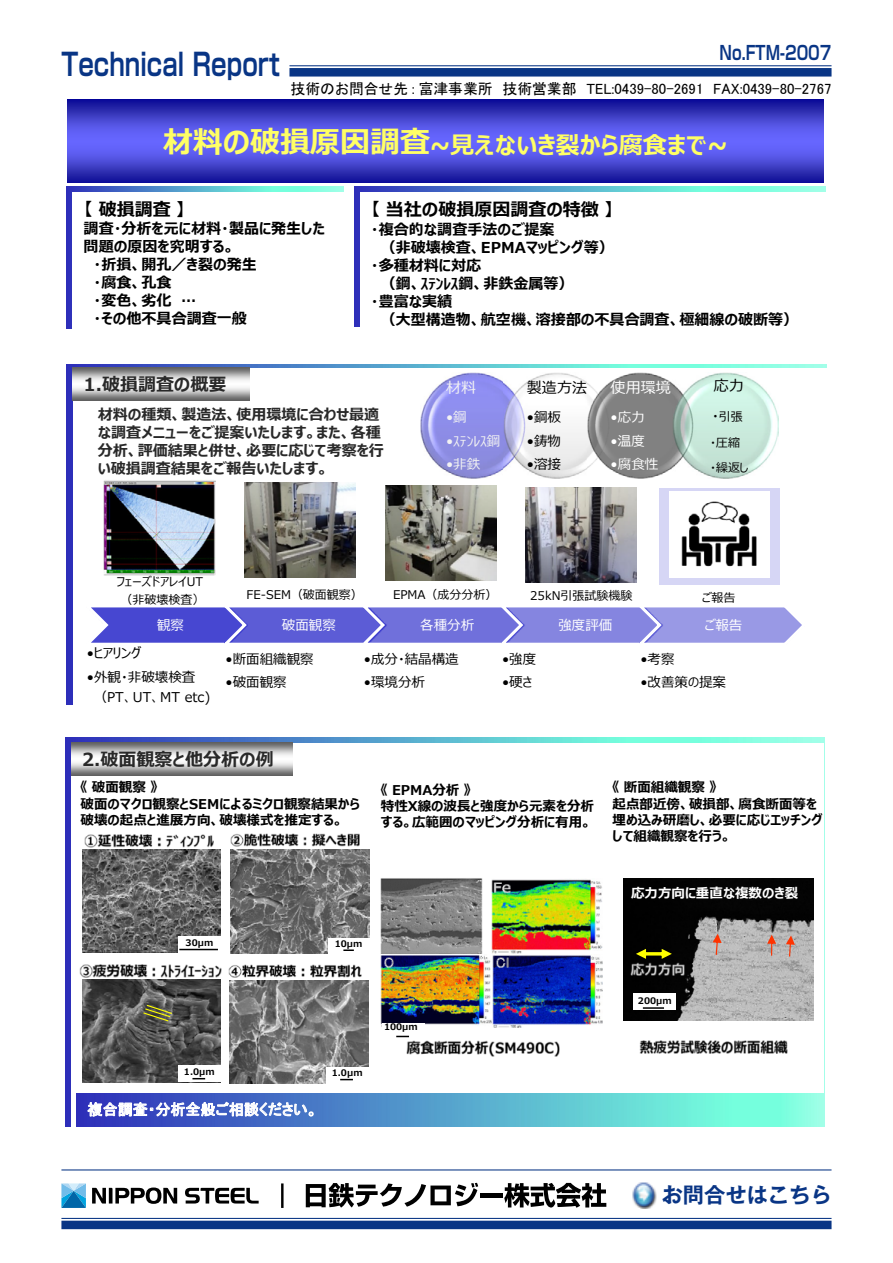
<style>
.page{position:relative;width:893px;height:1263px;background:#fff}
.page>*{position:absolute;margin:0;border:0;box-sizing:border-box;transform-origin:0 0}
.t1{font:700 30.9px "Shin Go Upr De";color:#093585;scale:.8 1}
.t2{font:700 30px "Meiryo UI";color:#ffff65}
.t3{font:700 24px "Meiryo UI";color:#ffff65}
.t4{font:700 21.3px "Gothic MB101 Upr De";color:#093585}
.t5{font:700 19.2px "Shin Go Upr De";color:#093585;scale:.8 1}
.t6{font:700 18px "Meiryo UI";color:#292929}
.t7{font:700 18px "Meiryo UI";color:#000}
.t8{font:700 15px/18px "Meiryo UI";color:#000}
.t9{font:700 15px/18px "Meiryo UI";color:#292929}
.t10{font:15px "MS P Gothic";color:#fff}
.t11{font:15px "Meiryo UI";color:#000}
.t12{font:15px "Meiryo UI";color:#fff}
.t13{font:15px "Meiryo UI";color:#f2f2f2}
.t14{font:14.85px "MS P Gothic";color:#000}
.t15{font:700 13.5px/16.2px "Meiryo UI";color:#000}
.t16{font:13.5px/20.1px "Meiryo UI";color:#000}
.t17{font:13.5px/23.4px "Meiryo UI";color:#fff}
.t18{font:700 13.5px "Meiryo UI";color:#fff}
.t19{font:13.5px "Meiryo UI";color:#f2f2f2}
.t20{font:13.5px "MS P Gothic";color:#000}
.t21{font:12px/24.9px "Meiryo UI";color:#000}
.t22{font:700 9px "Meiryo UI";color:#000}
</style>
<div class="page">
<div style="left:61px;top:1221px;width:770px;height:8px;background:#093585"></div>
<div style="left:289px;top:68px;width:542px;height:9px;background:#093585"></div>
<hr style="left:61px;top:1218px;width:770px;height:1px;background:#093585">
<hr style="left:61px;top:1169px;width:770px;height:1px;background:#093585">
<hr style="left:289px;top:65px;width:542px;height:1px;background:#093585">
<img style="left:632px;top:1182px;width:24px;height:26px">
<svg style="left:61px;top:1183px;width:25px;height:25px"></svg>
<svg style="left:92px;top:1187px;width:85px;height:17px"></svg>
<svg style="left:185px;top:1188px;width:74px;height:15px"></svg>
<svg style="left:306px;top:1183px;width:172px;height:24px"></svg>
<hr style="left:480px;top:1193px;width:23px;height:4px;background:#000">
<svg style="left:504px;top:1183px;width:102px;height:25px"></svg>
<hr style="left:281px;top:1183px;width:3px;height:25px;background:#000">
<img style="left:67px;top:100px;width:756px;height:83px">
<img style="left:65px;top:737px;width:759px;height:390px">
<div style="left:71px;top:743px;width:753px;height:386px;background:#fff"></div>
<img style="left:77px;top:1094px;width:747px;height:32px">
<img style="left:82px;top:979px;width:138px;height:103px">
<img style="left:83px;top:850px;width:137px;height:103px">
<img style="left:85px;top:834px;width:129px;height:14px">
<img style="left:80px;top:964px;width:142px;height:13px">
<img style="left:231px;top:849px;width:139px;height:105px">
<img style="left:230px;top:980px;width:138px;height:103px">
<img style="left:231px;top:833px;width:129px;height:14px">
<img style="left:229px;top:964px;width:133px;height:14px">
<svg style="left:142px;top:1004px;width:31px;height:18px"></svg>
<img style="left:67px;top:364px;width:759px;height:340px">
<div style="left:73px;top:369px;width:753px;height:341px;background:#fff"></div>
<svg style="left:91px;top:607px;width:711px;height:37px;background:#7d7dde"></svg>
<img style="left:420px;top:373px;width:84px;height:106px">
<img style="left:504px;top:373px;width:84px;height:106px">
<img style="left:588px;top:373px;width:84px;height:106px">
<img style="left:672px;top:373px;width:106px;height:106px">
<div style="left:659px;top:488px;width:121px;height:97px;background:#d6d6f5"></div>
<img style="left:103px;top:480px;width:112px;height:95px">
<img style="left:245px;top:483px;width:111px;height:95px">
<img style="left:386px;top:485px;width:111px;height:95px">
<img style="left:525px;top:487px;width:111px;height:95px">
<img style="left:670px;top:491px;width:100px;height:86px">
<img style="left:67px;top:187px;width:277px;height:142px">
<div style="left:73px;top:192px;width:279px;height:138px;background:#fff"></div>
<img style="left:354px;top:187px;width:471px;height:139px">
<div style="left:360px;top:193px;width:465px;height:138px;background:#fff"></div>
<img style="left:71px;top:743px;width:221px;height:32px">
<img style="left:73px;top:367px;width:176px;height:33px">
<img style="left:380px;top:878px;width:103px;height:83px">
<img style="left:492px;top:879px;width:111px;height:149px">
<img style="left:381px;top:954px;width:113px;height:74px">
<img style="left:406px;top:1040px;width:153px;height:16px">
<img style="left:494px;top:881px;width:16px;height:11px">
<svg style="left:496px;top:957px;width:12px;height:11px"></svg>
<svg style="left:383px;top:956px;width:10px;height:11px"></svg>
<img style="left:624px;top:878px;width:190px;height:142px">
<img style="left:639px;top:1040px;width:149px;height:13px">
<svg style="left:713px;top:934px;width:9px;height:21px"></svg>
<svg style="left:767px;top:935px;width:9px;height:21px"></svg>
<svg style="left:786px;top:935px;width:9px;height:21px"></svg>
<svg style="left:636px;top:949px;width:36px;height:10px"></svg>
<img style="left:630px;top:962px;width:55px;height:13px">
<div style="left:178px;top:936px;width:43px;height:17px;background:#fff"></div>
<hr style="left:179px;top:949px;width:39px;height:1px;background:#000">
<div style="left:328px;top:938px;width:42px;height:16px;background:#fff"></div>
<svg style="left:343px;top:949px;width:11px;height:2px"></svg>
<div style="left:178px;top:1066px;width:43px;height:16px;background:#fff"></div>
<svg style="left:192px;top:1078px;width:13px;height:1px"></svg>
<div style="left:326px;top:1067px;width:43px;height:16px;background:#fff"></div>
<svg style="left:340px;top:1079px;width:13px;height:1px"></svg>
<div style="left:382px;top:1023px;width:42px;height:17px;background:#fff"></div>
<svg style="left:396px;top:1036px;width:13px;height:1px"></svg>
<div style="left:633px;top:994px;width:43px;height:16px;background:#fff"></div>
<hr style="left:643px;top:1007px;width:21px;height:2px;background:#000">
<p class="t5" style="left:720px;top:37px;width:141px">No.FTM-2007</p>
<h1 class="t1" style="left:61px;top:39px;width:274px">Technical Report</h1>
<p class="t14" style="left:291px;top:81px;width:542px">技術のお問合せ先 : 富津事業所　技術営業部　TEL:0439-80-2691　FAX:0439-80-2767</p>
<h3 class="t3" style="left:430px;top:128px;width:299px">~⾒えないき裂から腐⾷まで~</h3>
<h2 class="t2" style="left:163px;top:121px;width:269px">材料の破損原因調査</h2>
<p class="t7" style="left:84px;top:196px;width:103px">【破損調査【</p>
<p class="t8" style="left:84px;top:220px;width:243px">調査・分析を元に材料・製品に発⽣した</p>
<p class="t8" style="left:84px;top:238px;width:152px">問題の原因を究明する。</p>
<p class="t8" style="left:94px;top:256px;width:165px">・折損、開孔／き裂の発生</p>
<p class="t8" style="left:94px;top:274px;width:79px">腐・ ⾷、孔食</p>
<p class="t8" style="left:181px;top:292px;width:17px">...</p>
<p class="t8" style="left:94px;top:292px;width:155px">変・ ⾊、劣化<br>・その他不具合調査⼀般</p>
<p class="t7" style="left:371px;top:197px;width:245px">【当社の破損原因調査の特徴【</p>
<p class="t8" style="left:371px;top:221px;width:185px">・複合的な調査⼿法のご提案</p>
<p class="t8" style="left:381px;top:239px;width:235px">（⾮破壊検査、EPMAマッピング等(</p>
<p class="t8" style="left:371px;top:257px;width:112px">・多種材料に対応</p>
<p class="t8" style="left:381px;top:275px;width:194px">（鋼、ｽﾃﾝﾚｽ鋼、⾮鉄⾦属等(</p>
<p class="t8" style="left:371px;top:293px;width:83px">・豊富な実績</p>
<p class="t8" style="left:381px;top:311px;width:419px">（⼤型構造物、航空機、溶接部の不具合調査、極細線の破断等(</p>
<p class="t6" style="left:84px;top:372px;width:144px">1.破損調査の概要</p>
<p class="t9" style="left:98px;top:406px;width:288px">材料の種類、製造法、使⽤環境に合わせ最適な調査メニューをご提案いたします。また、各種分析、評価結果と併せ、必要に応じて考察を行い破損調査結果をご報告いたします。</p>
<p class="t6" style="left:84px;top:373px;width:156px">【破損調査の概要【</p>
<p class="t13" style="left:446px;top:377px;width:32px">材料</p>
<p class="t19" style="left:446px;top:408px;width:22px">鋼•</p>
<p class="t19" style="left:446px;top:431px;width:56px">•ｽﾃﾝﾚｽ鋼</p>
<p class="t19" style="left:446px;top:455px;width:36px">•⾮鉄</p>
<p class="t11" style="left:527px;top:377px;width:62px">製造⽅法</p>
<p class="t16" style="left:527px;top:408px;width:36px">•鋼板</p>
<p class="t16" style="left:527px;top:432px;width:36px">•鋳物</p>
<p class="t16" style="left:527px;top:455px;width:36px">•溶接</p>
<p class="t12" style="left:611px;top:377px;width:62px">使⽤環境</p>
<p class="t17" style="left:611px;top:406px;width:36px">応• 力</p>
<p class="t17" style="left:611px;top:430px;width:49px">•温度<br>腐• ⾷性</p>
<p class="t11" style="left:714px;top:376px;width:32px">応力</p>
<p class="t21" style="left:719px;top:404px;width:25px">引張</p>
<p class="t16" style="left:712px;top:406px;width:8px">・</p>
<p class="t21" style="left:710px;top:431px;width:40px">・圧縮・繰返し</p>
<p class="t21" style="left:117px;top:570px;width:88px">フェーズドアレイUT</p>
<p class="t20" style="left:192px;top:592px;width:8px">）</p>
<p class="t21" style="left:121px;top:587px;width:73px">（⾮破壊検査</p>
<p class="t21" style="left:247px;top:583px;width:118px">FE-SEM（破⾯観察）</p>
<p class="t21" style="left:393px;top:583px;width:106px">EPMA（成分分析）</p>
<p class="t21" style="left:530px;top:584px;width:104px">25kN引張試験機験</p>
<p class="t21" style="left:702px;top:586px;width:35px">ご報告</p>
<p class="t17" style="left:157px;top:614px;width:28px">観察</p>
<p class="t16" style="left:87px;top:644px;width:56px">•ヒアリング</p>
<p class="t16" style="left:94px;top:668px;width:118px;text-indent:-7px">•外観・⾮破壊検査（PT、UT、MT etc(</p>
<p class="t17" style="left:282px;top:614px;width:55px">破⾯観察</p>
<p class="t16" style="left:226px;top:648px;width:90px;line-height:23.4px">断• ⾯組織観察破• ⾯観察</p>
<p class="t6" style="left:82px;top:747px;width:193px">2.破⾯観察と他分析の例</p>
<p class="t17" style="left:420px;top:614px;width:55px">各種分析</p>
<p class="t16" style="left:364px;top:650px;width:96px">•成分・結晶構造</p>
<p class="t16" style="left:364px;top:673px;width:63px">•環境分析</p>
<p class="t16" style="left:502px;top:650px;width:36px">•強度</p>
<p class="t16" style="left:502px;top:673px;width:32px">•硬さ</p>
<p class="t17" style="left:558px;top:614px;width:55px">強度評価</p>
<p class="t17" style="left:705px;top:614px;width:39px">ご報告</p>
<p class="t16" style="left:640px;top:650px;width:36px">•考察</p>
<p class="t16" style="left:640px;top:673px;width:87px">•改善策の提案</p>
<p class="t15" style="left:81px;top:780px;width:281px">《破⾯観察《<br>破⾯のマクロ観察とSEMによるミクロ観察結果から破壊の起点と進展⽅向、破壊様式を推定する。</p>
<p class="t22" style="left:186px;top:936px;width:29px">30μm</p>
<p class="t22" style="left:335px;top:937px;width:29px">10μm</p>
<p class="t15" style="left:381px;top:782px;width:215px">《 EPMA分析《<br>特性X線の波⻑と強度から元素を分析する。広範囲のマッピング分析に有用。</p>
<p class="t15" style="left:613px;top:780px;width:212px">《断⾯組織観察《<br>起点部近傍、破損部、腐⾷断⾯等を埋め込み研磨し、必要に応じエッチングして組織観察を⾏う。</p>
<p class="t18" style="left:631px;top:884px;width:169px">応⼒⽅向に垂直な複数のき裂</p>
<p class="t22" style="left:184px;top:1065px;width:32px">1.0μm</p>
<p class="t10" style="left:88px;top:1102px;width:231px">複合調査・分析全般ご相談ください。</p>
<p class="t22" style="left:332px;top:1066px;width:32px">1.0μm</p>
<p class="t22" style="left:384px;top:1020px;width:35px">100μm</p>
<p class="t22" style="left:638px;top:994px;width:35px">200μm</p>
<h3 class="t4" style="left:662px;top:1177px;width:172px">お問合せはこちら</h3>
</div>
